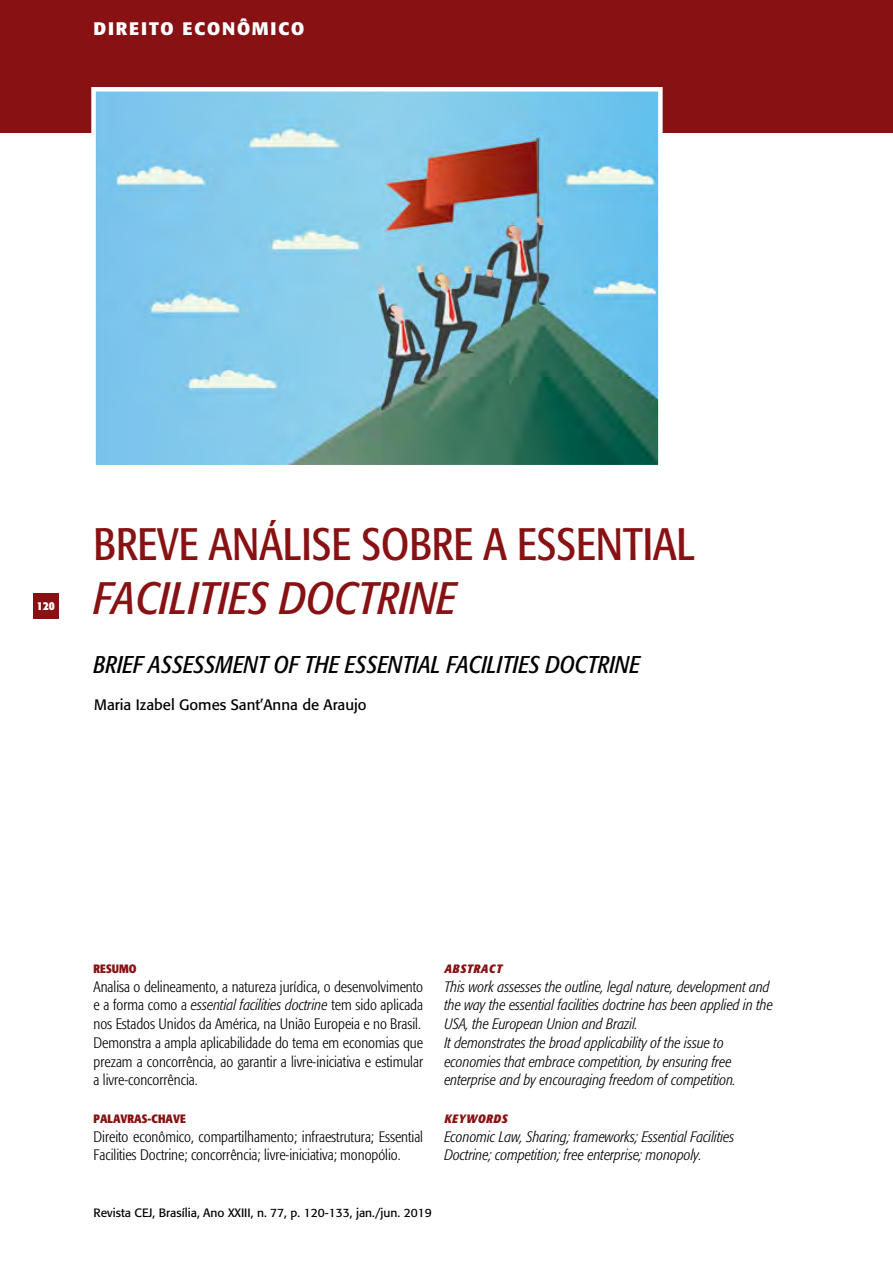
<style>
.page{position:relative;width:893px;height:1263px;background:#fff}
.page>*{position:absolute;margin:0;border:0;box-sizing:border-box;transform-origin:0 0}
.t1{font:condensed 45px "Formata";color:#871113}
.t2{font:italic condensed 45px "Formata";color:#871113}
.t3{font:italic condensed 24px "Formata";color:#000}
.t4{font:700 18px "Formata";letter-spacing:.1em;color:#fff}
.t5{font:300 condensed 15px/18.8px "Formata";color:#000}
.t6{font:italic 300 condensed 15px/18.8px "Formata";color:#000}
.t7{font:15px "Formata";color:#000}
.t8{font:12px "Formata";color:#000}
.t9{font:700 condensed 12px "Formata";color:#871113}
.t10{font:italic 700 condensed 12px "Formata";letter-spacing:.05em;color:#871113}
.t11{font:700 condensed 12px "Formata";color:#fff}
.s1{font-style:italic}
</style>
<div class="page">
<div style="left:33px;top:593px;width:26px;height:26px;background:#871113"></div>
<div style="left:0;top:0;width:893px;height:132px;background:#871113"></div>
<img style="left:96px;top:92px;width:562px;height:372px">
<div style="left:91px;top:87px;width:572px;height:382px;border:4px solid #fff"></div>
<p class="t4" style="left:94px;top:18px;width:212px">DIREITO ECONÔMICO</p>
<p class="t11" style="left:37px;top:598px;width:19px">120</p>
<h1 class="t1" style="left:94px;top:518px;width:603px">BREVE ANÁLISE SOBRE A ESSENTIAL</h1>
<h1 class="t2" style="left:94px;top:572px;width:364px">FACILITIES DOCTRINE</h1>
<h2 class="t3" style="left:94px;top:650px;width:548px">BRIEF ASSESSMENT OF THE ESSENTIAL FACILITIES DOCTRINE</h2>
<p class="t7" style="left:94px;top:696px;width:274px">Maria Izabel Gomes Sant’Anna de Araujo</p>
<p class="t9" style="left:94px;top:961px;width:44px">RESUMO</p>
<p class="t5" style="left:94px;top:977px;width:331px">Analisa o delineamento, a natureza jurídica, o desenvolvimento e a forma como a <span class="s1">essential facilities doctrine</span> tem sido aplicada nos Estados Unidos da América, na União Europeia e no Brasil.<br>Demonstra a ampla aplicabilidade do tema em economias que prezam a concorrência, ao garantir a livre-iniciativa e estimular a livre-concorrência.</p>
<p class="t9" style="left:94px;top:1111px;width:94px">PALAVRAS-CHAVE</p>
<p class="t5" style="left:94px;top:1127px;width:331px">Direito econômico, compartilhamento; infraestrutura; Essential<br>Facilities Doctrine; concorrência; livre-iniciativa; monopólio.</p>
<p class="t10" style="left:444px;top:961px;width:59px">ABSTRACT</p>
<p class="t6" style="left:444px;top:977px;width:330px">This work assesses the outline, legal nature, development and the way the essential facilities doctrine has been applied in the USA, the European Union and Brazil.<br>It demonstrates the broad applicability of the issue to economies that embrace competition, by ensuring free enterprise and by encouraging freedom of competition.</p>
<p class="t10" style="left:444px;top:1111px;width:65px">KEYWORDS</p>
<p class="t6" style="left:444px;top:1127px;width:292px">Economic Law, Sharing; frameworks; Essential Facilities<br>Doctrine; competition; free enterprise; monopoly.</p>
<p class="t8" style="left:94px;top:1205px;width:340px">Revista CEJ, Brasília, Ano XXIII, n. 77, p. 120-133, jan./jun. 2019</p>
</div>
